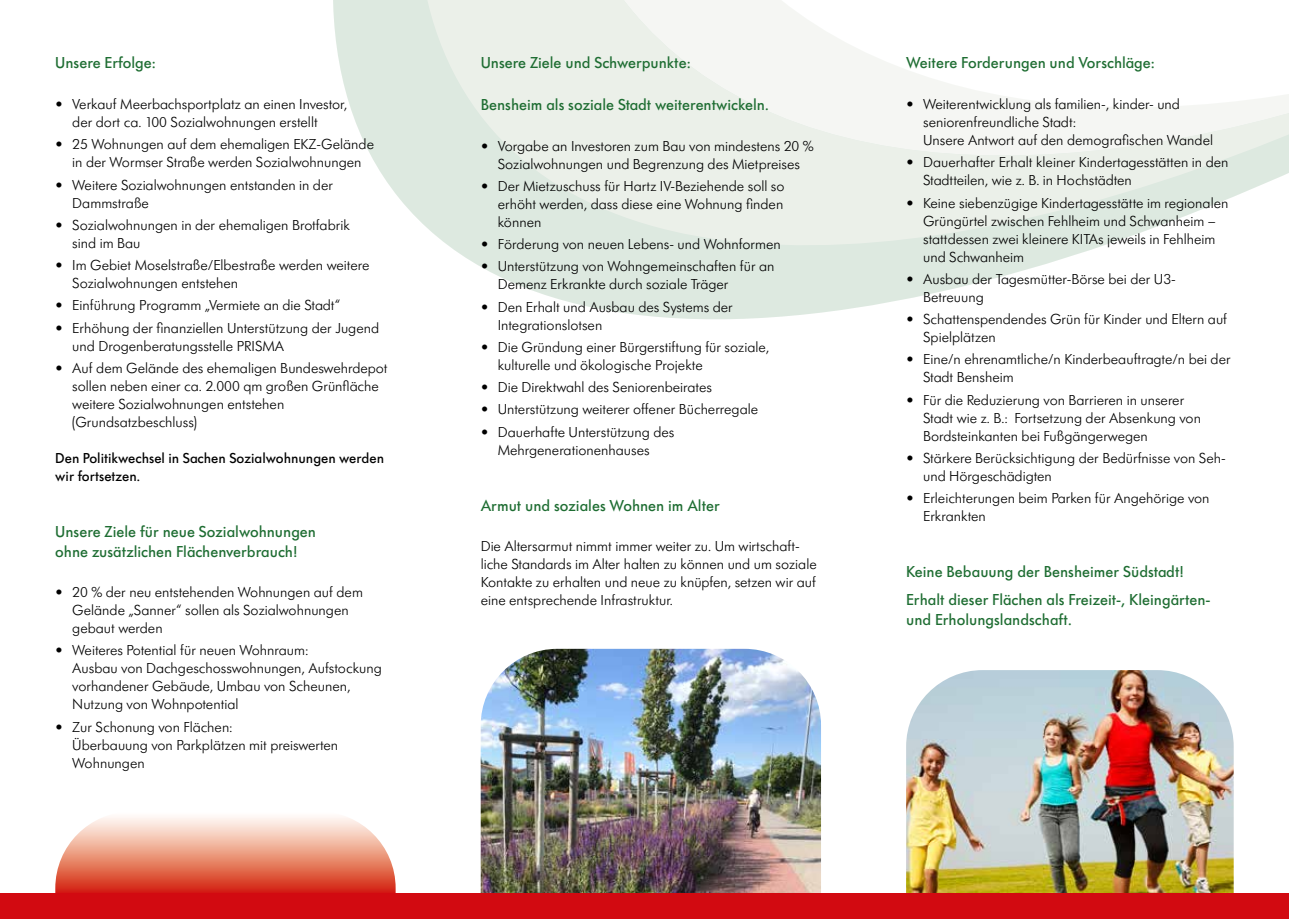
<style>
.page{position:relative;width:1289px;height:919px;background:#fff}
.page>*{position:absolute;margin:0;border:0;box-sizing:border-box;transform-origin:0 0}
.t1{font:500 16.5px/19.8px "Futura SB";color:#1e6d32}
.t2{font:300 15px/18px "Futura SB";color:#000}
.t3{font:500 15px/18px "Futura SB";color:#000}
</style>
<div class="page">
<svg style="left:55px;top:817px;width:340px;height:76px;background:#ea9683"></svg>
<svg style="left:333px;top:0;width:955px;height:316px"></svg>
<img style="left:480px;top:648px;width:341px;height:245px">
<img style="left:906px;top:670px;width:327px;height:223px">
<div style="left:0;top:893px;width:1288px;height:25px;background:#d20a11"></div>
<p class="t1" style="left:55px;top:53px;width:102px">Unsere Erfolge:</p>
<p class="t1" style="left:480px;top:53px;width:211px">Unsere Ziele und Schwerpunkte:</p>
<p class="t1" style="left:906px;top:53px;width:250px">Weitere Forderungen und Vorschläge:</p>
<p class="t2" style="left:72px;top:95px;width:276px;text-indent:-17px">• Verkauf Meerbachsportplatz an einen Investor, der dort ca. 100 Sozialwohnungen erstellt</p>
<p class="t2" style="left:55px;top:136px;width:320px;text-align:center">• 25 Wohnungen auf dem ehemaligen EKZ-Gelände in der Wormser Straße werden Sozialwohnungen</p>
<p class="t2" style="left:72px;top:176px;width:262px;text-indent:-17px">• Weitere Sozialwohnungen entstanden in der<br>Dammstraße</p>
<p class="t2" style="left:72px;top:216px;width:279px;text-indent:-17px">• Sozialwohnungen in der ehemaligen Brotfabrik sind im Bau</p>
<p class="t2" style="left:72px;top:256px;width:298px;text-indent:-17px">• Im Gebiet Moselstraße/Elbestraße werden weitere<br>Sozialwohnungen entstehen</p>
<p class="t2" style="left:55px;top:297px;width:286px">• Einführung Programm „Vermiete an die Stadt“</p>
<p class="t2" style="left:72px;top:319px;width:308px;text-indent:-17px">• Erhöhung der finanziellen Unterstützung der Jugend und Drogenberatungsstelle PRISMA</p>
<p class="t2" style="left:72px;top:359px;width:316px;text-indent:-17px">• Auf dem Gelände des ehemaligen Bundeswehrdepot sollen neben einer ca. 2.000 qm großen Grünfläche weitere Sozialwohnungen entstehen (Grundsatzbeschluss)</p>
<p class="t3" style="left:55px;top:449px;width:330px">Den Politikwechsel in Sachen Sozialwohnungen werden wir fortsetzen.</p>
<p class="t2" style="left:923px;top:95px;width:291px;text-indent:-17px">• Weiterentwicklung als familien-, kinder- und seniorenfreundliche Stadt:<br>Unsere Antwort auf den demografischen Wandel</p>
<p class="t2" style="left:923px;top:154px;width:307px;text-indent:-17px">• Dauerhafter Erhalt kleiner Kindertagesstätten in den<br>Stadtteilen, wie z. B. in Hochstädten</p>
<p class="t2" style="left:923px;top:194px;width:307px;text-indent:-17px">• Keine siebenzügige Kindertagesstätte im regionalen Grüngürtel zwischen Fehlheim und Schwanheim – stattdessen zwei kleinere KITAs jeweils in Fehlheim und Schwanheim</p>
<p class="t2" style="left:923px;top:270px;width:254px;text-indent:-17px">• Ausbau der Tagesmütter-Börse bei der U3-<br>Betreuung</p>
<p class="t2" style="left:923px;top:310px;width:305px;text-indent:-17px">• Schattenspendendes Grün für Kinder und Eltern auf<br>Spielplätzen</p>
<p class="t2" style="left:923px;top:351px;width:309px;text-indent:-17px">• Eine/n ehrenamtliche/n Kinderbeauftragte/n bei der<br>Stadt Bensheim</p>
<p class="t2" style="left:923px;top:391px;width:279px;text-indent:-17px">• Für die Reduzierung von Barrieren in unserer<br>Stadt wie z. B.: Fortsetzung der Absenkung von<br>Bordsteinkanten bei Fußgängerwegen</p>
<p class="t2" style="left:923px;top:449px;width:304px;text-indent:-17px">• Stärkere Berücksichtigung der Bedürfnisse von Seh&shy;und Hörgeschädigten</p>
<p class="t2" style="left:923px;top:489px;width:288px;text-indent:-17px">• Erleichterungen beim Parken für Angehörige von<br>Erkrankten</p>
<p class="t1" style="left:480px;top:95px;width:289px">Bensheim als soziale Stadt weiterentwickeln.</p>
<p class="t2" style="left:480px;top:137px;width:334px;text-align:center">• Vorgabe an Investoren zum Bau von mindestens 20 %<br>Sozialwohnungen und Begrenzung des Mietpreises</p>
<p class="t2" style="left:497px;top:177px;width:288px;text-align:justify;text-indent:-17px">• Der Mietzuschuss für Hartz IV-Beziehende soll so erhöht werden, dass diese eine Wohnung finden können</p>
<p class="t2" style="left:480px;top:235px;width:301px">• Förderung von neuen Lebens- und Wohnformen</p>
<p class="t2" style="left:497px;top:258px;width:278px;text-indent:-17px">• Unterstützung von Wohngemeinschaften für an<br>Demenz Erkrankte durch soziale Träger</p>
<p class="t2" style="left:497px;top:298px;width:237px;text-indent:-17px">• Den Erhalt und Ausbau des Systems der<br>Integrationslotsen</p>
<p class="t2" style="left:497px;top:338px;width:273px;text-indent:-17px">• Die Gründung einer Bürgerstiftung für soziale, kulturelle und ökologische Projekte</p>
<p class="t2" style="left:480px;top:378px;width:233px">• Die Direktwahl des Seniorenbeirates</p>
<p class="t2" style="left:480px;top:401px;width:279px">• Unterstützung weiterer offener Bücherregale</p>
<p class="t2" style="left:480px;top:423px;width:195px;text-align:center">• Dauerhafte Unterstützung des<br>Mehrgenerationenhauses</p>
<p class="t1" style="left:480px;top:495px;width:241px">Armut und soziales Wohnen im Alter</p>
<p class="t2" style="left:480px;top:537px;width:337px">Die Altersarmut nimmt immer weiter zu. Um wirtschaft&shy;liche Standards im Alter halten zu können und um soziale Kontakte zu erhalten und neue zu knüpfen, setzen wir auf eine entsprechende Infrastruktur.</p>
<p class="t1" style="left:55px;top:522px;width:262px">Unsere Ziele für neue Sozialwohnungen ohne zusätzlichen Flächenverbrauch!</p>
<p class="t2" style="left:72px;top:583px;width:292px;text-indent:-17px">• 20 % der neu entstehenden Wohnungen auf dem<br>Gelände „Sanner“ sollen als Sozialwohnungen gebaut werden</p>
<p class="t2" style="left:72px;top:641px;width:311px;text-indent:-17px">• Weiteres Potential für neuen Wohnraum:<br>Ausbau von Dachgeschosswohnungen, Aufstockung vorhandener Gebäude, Umbau von Scheunen, Nutzung von Wohnpotential</p>
<p class="t2" style="left:72px;top:718px;width:267px;text-indent:-17px">• Zur Schonung von Flächen:<br>Überbauung von Parkplätzen mit preiswerten<br>Wohnungen</p>
<p class="t1" style="left:906px;top:558px;width:306px;line-height:28.3px">Keine Bebauung der Bensheimer Südstadt!<br>Erhalt dieser Flächen als Freizeit-, Kleingärten-</p>
<p class="t1" style="left:906px;top:610px;width:167px">und Erholungslandschaft.</p>
</div>
